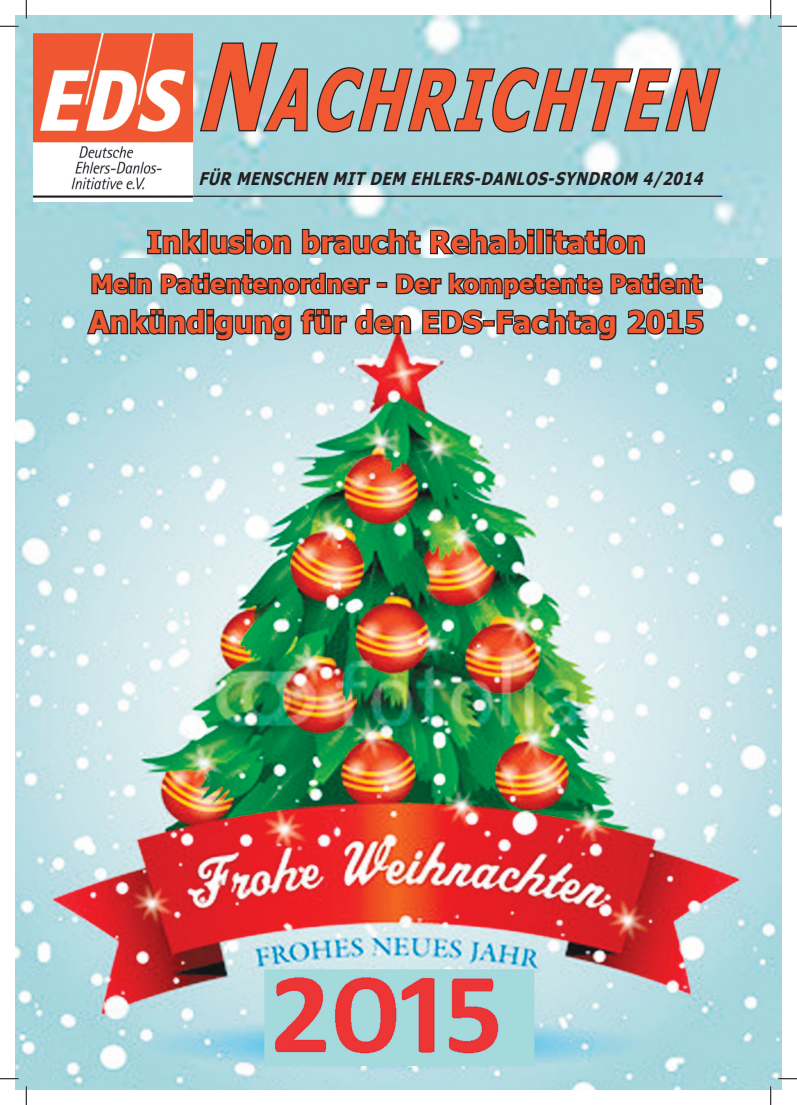
<style>
.page{position:relative;width:797px;height:1105px;background:#fff}
.page>*{position:absolute;margin:0;border:0;box-sizing:border-box;transform-origin:0 0}
.t1{font:italic 700 83.12px "Tahoma";color:#f05832;scale:.72 1}
.t2{font:700 30px "Tahoma";letter-spacing:.01em;color:#f05832}
.t3{font:700 25px "Tahoma";letter-spacing:.01em;color:#f05832}
.t4{font:italic 700 17.5px "Tahoma";letter-spacing:.05em;color:#231f20;scale:.85 1}
.s1{font-size:118.75px}
</style>
<div class="page">
<img style="left:16px;top:16px;width:765px;height:242px">
<img style="left:16px;top:258px;width:765px;height:831px">
<svg style="left:198px;top:41px;width:524px;height:93px;background:#95bbc1"></svg>
<img style="left:33px;top:33px;width:160px;height:169px">
<hr style="left:193px;top:196px;width:529px;height:1px;background:#231f20">
<svg style="left:146px;top:228px;width:146px;height:28px;background:#6a8487"></svg>
<svg style="left:300px;top:228px;width:122px;height:28px;background:#6d868b"></svg>
<svg style="left:429px;top:228px;width:107px;height:28px;background:#6f8286"></svg>
<div style="left:536px;top:229px;width:8px;height:25px;border:2px solid #231f20"></div>
<svg style="left:544px;top:228px;width:102px;height:28px;background:#698185"></svg>
<svg style="left:90px;top:269px;width:63px;height:27px;background:#688085"></svg>
<svg style="left:159px;top:271px;width:212px;height:25px;background:#6a7f82"></svg>
<div style="left:377px;top:282px;width:10px;height:6px;border:2px solid #231f20"></div>
<svg style="left:394px;top:271px;width:310px;height:29px;background:#728b90"></svg>
<svg style="left:85px;top:308px;width:208px;height:34px;background:#7a9397"></svg>
<svg style="left:299px;top:307px;width:113px;height:29px;background:#809094"></svg>
<svg style="left:421px;top:308px;width:63px;height:28px;background:#738387"></svg>
<div style="left:482px;top:320px;width:13px;height:7px;border:2px solid #231f20"></div>
<svg style="left:495px;top:308px;width:123px;height:34px;background:#7a9297"></svg>
<svg style="left:626px;top:308px;width:79px;height:28px;background:#6d868b"></svg>
<svg style="left:0;top:25px;width:19px;height:2px"></svg>
<svg style="left:778px;top:25px;width:19px;height:2px"></svg>
<svg style="left:0;top:1078px;width:19px;height:1px"></svg>
<svg style="left:778px;top:1078px;width:19px;height:1px"></svg>
<svg style="left:25px;top:0;width:2px;height:19px"></svg>
<svg style="left:25px;top:1086px;width:2px;height:19px"></svg>
<svg style="left:770px;top:0;width:1px;height:19px"></svg>
<svg style="left:770px;top:1086px;width:1px;height:19px"></svg>
<h1 class="t1" style="left:195px;top:42px;width:723px"><span class="s1">N</span>ACHRICHTEN</h1>
<p class="t4" style="left:198px;top:166px;width:600px">FÜR MENSCHEN MIT DEM EHLERS-DANLOS-SYNDROM 4/2014</p>
<p class="t2" style="left:147px;top:221px;width:500px">Inklusion braucht Rehabilitation</p>
<p class="t3" style="left:91px;top:266px;width:612px">Mein Patientenordner - Der kompetente Patient</p>
<p class="t2" style="left:89px;top:301px;width:353px">Ankündigung für den EDS</p>
<p class="t2" style="left:482px;top:301px;width:223px">-Fachtag 2015</p>
</div>
